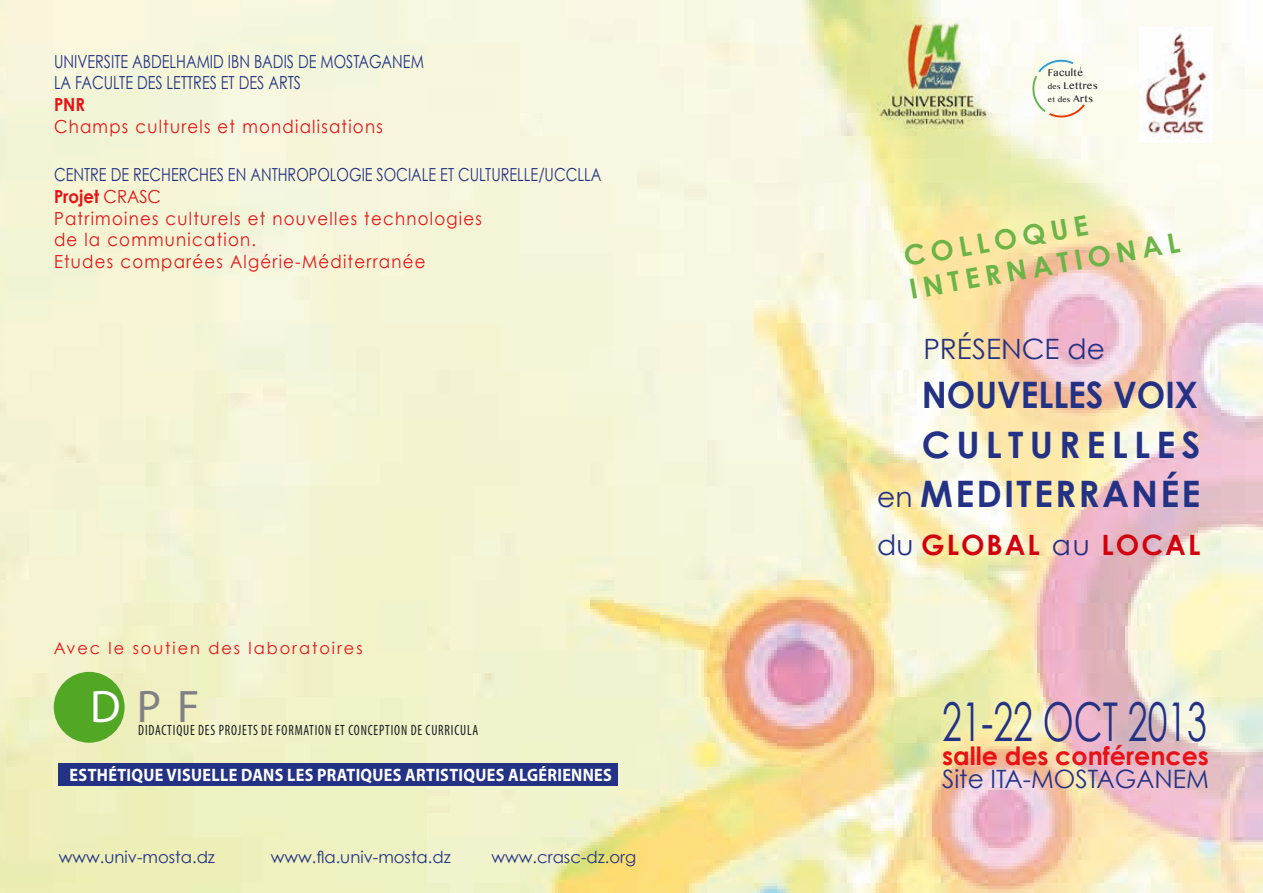
<style>
.page{position:relative;width:1263px;height:893px;background:#fff}
.page>*{position:absolute;margin:0;border:0;box-sizing:border-box;transform-origin:0 0}
.t1{font:53.55px "Century Gothic";color:#243285;scale:.67 1}
.t2{font:45.75px "Myriad Pro";color:#818084}
.t3{font:700 36.45px/49.3px "Century Gothic";letter-spacing:.06em;color:#243285;text-align:right;scale:.93 1}
.t4{font:700 28.05px "Century Gothic";letter-spacing:.07em;color:#d1010e}
.t5{font:28.05px "Century Gothic";color:#243285}
.t6{font:700 27.75px/33.3px "Century Gothic";color:#6cb448}
.t7{font:700 25.2px "Century Gothic";color:#e61216}
.t8{font:25.2px "Century Gothic";color:#243285}
.t9{font:18px/21.6px "Century Gothic";letter-spacing:.075em;color:#e61216;scale:.92 1}
.t10{font:18px/21.6px "Century Gothic";color:#243285;scale:.8 1}
.t11{font:700 18px "Myriad Pro";letter-spacing:.02em;color:#fff;scale:.9 1}
.t12{font:700 18px "Century Gothic";color:#e61216;scale:.92 1}
.t13{font:16.5px "Century Gothic";color:#243285}
.t14{font:16.5px "Century Gothic";letter-spacing:.12em;color:#e61216}
.t15{font:condensed 14.85px "Myriad Pro";letter-spacing:.06em;color:#1b1c20;scale:.9 1}
.t16{font:9.75px/13px "Malayalam MN";letter-spacing:.04em;color:#1b1c20}
.t17{font:7.35px "Malayalam MN";color:#1b1c20}
.s1{font-weight:700}
.s2{color:#fff}
.s3{font-size:7.35px}
.s4{font-size:9.75px}
.s5{font-weight:400;font-size:28.05px}
.s6{font-weight:400;color:#243285}
</style>
<div class="page">
<img style="left:0;top:0;width:1263px;height:893px">
<img style="left:877px;top:17px;width:112px;height:113px">
<div style="left:54px;top:672px;width:71px;height:71px;background:#52a725;border-radius:50%"></div>
<div style="left:59px;top:763px;width:559px;height:23px;background:#243285"></div>
<img style="left:1140px;top:28px;width:72px;height:114px">
<svg style="left:1029px;top:57px;width:55px;height:64px"></svg>
<p class="t10" style="left:54px;top:50px;width:464px">UNIVERSITE ABDELHAMID IBN BADIS DE MOSTAGANEM<br>LA FACULTE DES LETTRES ET DES ARTS</p>
<p class="t12" style="left:54px;top:93px;width:35px">PNR</p>
<p class="t9" style="left:54px;top:115px;width:359px">Champs culturels et mondialisations</p>
<p class="t10" style="left:54px;top:163px;width:686px">CENTRE DE RECHERCHES EN ANTHROPOLOGIE SOCIALE ET CULTURELLE/UCCLLA</p>
<p class="t9" style="left:54px;top:186px;width:466px"><span class="s1">Projet</span> CRASC<br>Patrimoines culturels et nouvelles technologies de la communication.<br>Etudes comparées Algérie-Méditerranée</p>
<p class="t14" style="left:54px;top:638px;width:310px">Avec le soutien des laboratoires</p>
<h2 class="t2" style="left:90px;top:679px;width:111px"><span class="s2">D</span>PF</h2>
<p class="t15" style="left:138px;top:721px;width:379px">DIDACTIQUE DES PROJETS DE FORMATION ET CONCEPTION DE CURRICULA</p>
<p class="t11" style="left:70px;top:764px;width:604px">ESTHÉTIQUE VISUELLE DANS LES PRATIQUES ARTISTIQUES ALGÉRIENNES</p>
<p class="t13" style="left:271px;top:847px;width:181px">www.fla.univ-mosta.dz</p>
<p class="t13" style="left:59px;top:847px;width:158px">www.univ-mosta.dz</p>
<p class="t13" style="left:491px;top:847px;width:146px">www.crasc-dz.org</p>
<p class="t16" style="left:1048px;top:66px;width:51px">Faculte <span class="s3">des</span> Lettres</p>
<p class="t17" style="left:1048px;top:95px;width:47px">et des <span class="s4">Arts</span></p>
<h3 class="t6" style="left:901px;top:240px;width:275px;rotate:-10deg">COLLOQUE<br>INTERNATIONAL</h3>
<h3 class="t5" style="left:923px;top:332px;width:183px">PRÉSENCE de</h3>
<h3 class="t3" style="left:877px;top:369px;width:349px">NOUVELLES VOIX<br>CULTURELLES<br><span class="s5">en</span> MEDITERRANÉE</h3>
<h3 class="t4" style="left:877px;top:527px;width:325px"><span class="s6">du</span> GLOBAL <span class="s6">au</span> LOCAL</h3>
<h1 class="t1" style="left:942px;top:689px;width:397px">21-22 OCT 2013</h1>
<h3 class="t7" style="left:942px;top:740px;width:268px">salle des conférences</h3>
<h3 class="t8" style="left:942px;top:764px;width:268px">Site ITA-MOSTAGANEM</h3>
</div>
